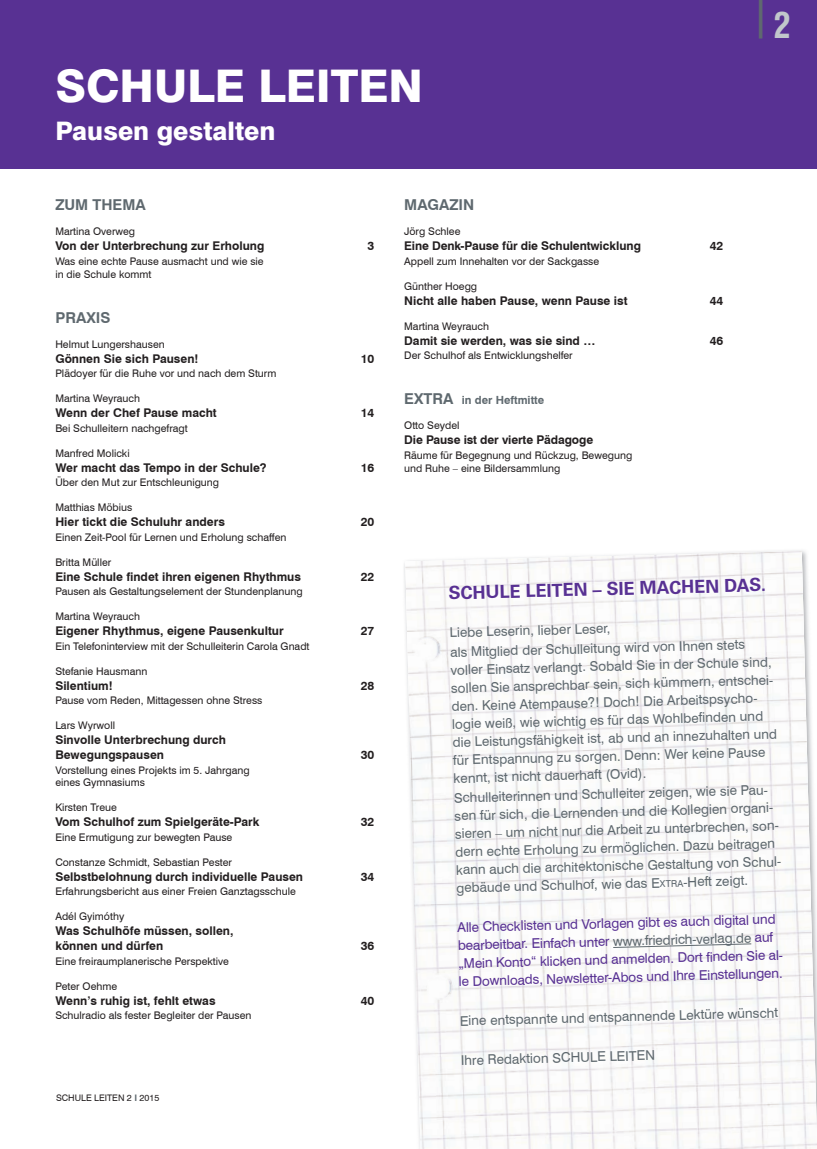
<style>
.page{position:relative;width:817px;height:1149px;background:#fff}
.page>*{position:absolute;margin:0;border:0;box-sizing:border-box;transform-origin:0 0}
.t1{font:800 45px "Swiss 721 BT";color:#fff}
.t2{font:700 condensed 44.85px "Swiss 721 BT";color:#5f696f;scale:.77 1}
.t3{font:800 25.5px "Swiss 721 BT";color:#fff}
.t4{font:700 18px "Univers LT Std";color:#583193}
.t5{font:700 15px "Swiss 721 BT";color:#5f696f}
.t6{font:13.5px/17.9px "Swiss 721 BT";color:#5f696f}
.t7{font:13.5px/17.4px "Swiss 721 BT";color:#583193}
.t8{font:700 12px/15px "Swiss 721 BT";color:#231f20}
.t9{font:700 11.25px "Swiss 721 BT";color:#5f696f}
.t10{font:10.5px/12.8px "Swiss 721 BT";color:#231f20}
.t11{font:9.45px "Swiss 721 BT";color:#5f696f}
.t12{font:9px "Swiss 721 BT";color:#231f20}
.s1{font-weight:700;color:#5f696f}
.s2{font-size:15px}
.s3{font-style:inherit}
.s4{color:#5f696f}
</style>
<div class="page">
<div style="left:0;top:0;width:816px;height:169px;background:#583193"></div>
<img style="left:405px;top:551px;width:411px;height:597px">
<img style="left:415px;top:637px;width:24px;height:24px">
<img style="left:427px;top:974px;width:24px;height:25px">
<svg style="left:612px;top:942px;width:140px;height:5px"></svg>
<h1 class="t1" style="left:55px;top:59px;width:369px">SCHULE LEITEN</h1>
<h3 class="t3" style="left:55px;top:115px;width:221px">Pausen gestalten</h3>
<h2 class="t2" style="left:751px;top:-15px;width:52px">|<sub>2</sub></h2>
<h3 class="t5" style="left:55px;top:196px;width:92px">ZUM THEMA</h3>
<p class="t10" style="left:55px;top:225px;width:81px">Martina Overweg</p>
<p class="t8" style="left:55px;top:238px;width:210px">Von der Unterbrechung zur Erholung</p>
<p class="t8" style="left:367px;top:238px;width:8px">3</p>
<p class="t10" style="left:55px;top:255px;width:210px">Was eine echte Pause ausmacht und wie sie in die Schule kommt</p>
<h3 class="t5" style="left:55px;top:308px;width:57px">PRAXIS</h3>
<p class="t10" style="left:55px;top:337px;width:111px">Helmut Lungershausen</p>
<p class="t8" style="left:55px;top:351px;width:145px">Gönnen Sie sich Pausen!</p>
<p class="t8" style="left:361px;top:351px;width:15px">10</p>
<p class="t10" style="left:55px;top:367px;width:222px">Plädoyer für die Ruhe vor und nach dem Sturm</p>
<p class="t10" style="left:55px;top:392px;width:86px">Martina Weyrauch</p>
<p class="t8" style="left:55px;top:405px;width:163px">Wenn der Chef Pause macht</p>
<p class="t8" style="left:361px;top:405px;width:15px">14</p>
<p class="t10" style="left:55px;top:421px;width:134px">Bei Schulleitern nachgefragt</p>
<p class="t10" style="left:55px;top:446px;width:76px">Manfred Molicki</p>
<p class="t8" style="left:55px;top:459px;width:213px">Wer macht das Tempo in der Schule?</p>
<p class="t8" style="left:361px;top:459px;width:15px">16</p>
<p class="t10" style="left:55px;top:476px;width:165px">Über den Mut zur Entschleunigung</p>
<p class="t10" style="left:55px;top:501px;width:78px">Matthias Möbius</p>
<p class="t8" style="left:55px;top:514px;width:171px">Hier tickt die Schuluhr anders</p>
<p class="t8" style="left:361px;top:514px;width:15px">20</p>
<p class="t10" style="left:55px;top:530px;width:232px">Einen Zeit-Pool für Lernen und Erholung schaffen</p>
<p class="t10" style="left:55px;top:555px;width:57px">Britta Müller</p>
<p class="t8" style="left:55px;top:568px;width:247px">Eine Schule findet ihren eigenen Rhythmus</p>
<p class="t8" style="left:361px;top:568px;width:15px">22</p>
<p class="t10" style="left:55px;top:584px;width:249px">Pausen als Gestaltungselement der Stundenplanung</p>
<p class="t10" style="left:55px;top:609px;width:86px">Martina Weyrauch</p>
<p class="t8" style="left:55px;top:623px;width:230px">Eigener Rhythmus, eigene Pausenkultur</p>
<p class="t8" style="left:361px;top:623px;width:15px">27</p>
<p class="t10" style="left:55px;top:639px;width:256px">Ein Telefoninterview mit der Schulleiterin Carola Gnadt</p>
<p class="t10" style="left:55px;top:664px;width:94px">Stefanie Hausmann</p>
<p class="t8" style="left:55px;top:677px;width:59px">Silentium!</p>
<p class="t8" style="left:361px;top:677px;width:15px">28</p>
<p class="t10" style="left:55px;top:693px;width:208px">Pause vom Reden, Mittagessen ohne Stress</p>
<p class="t10" style="left:55px;top:718px;width:61px">Lars Wyrwoll</p>
<p class="t8" style="left:55px;top:732px;width:172px">Sinvolle Unterbrechung durch<br>Bewegungspausen</p>
<p class="t8" style="left:361px;top:747px;width:15px">30</p>
<p class="t10" style="left:55px;top:763px;width:196px">Vorstellung eines Projekts im 5. Jahrgang eines Gymnasiums</p>
<p class="t10" style="left:55px;top:800px;width:63px">Kirsten Treue</p>
<p class="t8" style="left:55px;top:814px;width:206px">Vom Schulhof zum Spielgeräte-Park</p>
<p class="t8" style="left:361px;top:814px;width:15px">32</p>
<p class="t10" style="left:55px;top:830px;width:178px">Eine Ermutigung zur bewegten Pause</p>
<p class="t10" style="left:55px;top:855px;width:178px">Constanze Schmidt, Sebastian Pester</p>
<p class="t8" style="left:55px;top:868px;width:249px">Selbstbelohnung durch individuelle Pausen</p>
<p class="t8" style="left:361px;top:868px;width:15px">34</p>
<p class="t10" style="left:55px;top:884px;width:242px">Erfahrungsbericht aus einer Freien Ganztagsschule</p>
<p class="t10" style="left:55px;top:909px;width:70px">Adél Gyimóthy</p>
<p class="t8" style="left:55px;top:923px;width:180px">Was Schulhöfe müssen, sollen, können und dürfen</p>
<p class="t8" style="left:361px;top:938px;width:15px">36</p>
<p class="t10" style="left:55px;top:954px;width:175px">Eine freiraumplanerische Perspektive</p>
<p class="t10" style="left:55px;top:979px;width:63px">Peter Oehme</p>
<p class="t8" style="left:55px;top:992px;width:162px">Wenn’s ruhig ist, fehlt etwas</p>
<p class="t8" style="left:361px;top:992px;width:15px">40</p>
<p class="t10" style="left:55px;top:1008px;width:198px">Schulradio als fester Begleiter der Pausen</p>
<p class="t12" style="left:56px;top:1092px;width:105px">SCHULE LEITEN 2 <span class="s1">I</span> 2015</p>
<h3 class="t5" style="left:404px;top:196px;width:72px">MAGAZIN</h3>
<p class="t10" style="left:404px;top:225px;width:58px">Jörg Schlee</p>
<p class="t8" style="left:404px;top:238px;width:238px">Eine Denk-Pause für die Schulentwicklung</p>
<p class="t8" style="left:709px;top:238px;width:15px">42</p>
<p class="t10" style="left:404px;top:255px;width:196px">Appell zum Innehalten vor der Sackgasse</p>
<p class="t10" style="left:404px;top:280px;width:74px">Günther Hoegg</p>
<p class="t8" style="left:404px;top:293px;width:225px">Nicht alle haben Pause, wenn Pause ist</p>
<p class="t8" style="left:709px;top:293px;width:15px">44</p>
<p class="t10" style="left:404px;top:320px;width:86px">Martina Weyrauch</p>
<p class="t8" style="left:404px;top:333px;width:193px">Damit sie werden, was sie sind …</p>
<p class="t8" style="left:709px;top:333px;width:15px">46</p>
<p class="t10" style="left:404px;top:349px;width:170px">Der Schulhof als Entwicklungshelfer</p>
<p class="t9" style="left:404px;top:393px;width:141px"><span class="s2">EXTRA</span> in der Heftmitte</p>
<p class="t10" style="left:404px;top:419px;width:57px">Otto Seydel</p>
<p class="t8" style="left:404px;top:432px;width:190px">Die Pause ist der vierte Pädagoge</p>
<p class="t10" style="left:404px;top:448px;width:229px">Räume für Begegnung und Rückzug, Bewegung und Ruhe – eine Bildersammlung</p>
<h3 class="t4" style="left:448px;top:581px;width:319px;rotate:-1deg">SCHULE LEITEN – SIE MACHEN DAS.</h3>
<p class="t6" style="left:449px;top:622px;width:296px;line-height:20.2px;rotate:-2deg">Liebe Leserin, lieber Leser,<br>als Mitglied der Schulleitung wird von Ihnen stets</p>
<p class="t6" style="left:449px;top:662px;width:327px;rotate:-2deg">voller Einsatz verlangt. Sobald Sie in der Schule sind, sollen Sie ansprechbar sein, sich kümmern, entschei&shy;den. Keine Atempause?! Doch! Die Arbeitspsycho&shy;logie weiß, wie wichtig es für das Wohlbefi nden und die Leistungsfähigkeit ist, ab und an innezuhalten und für Entspannung zu sorgen. Denn: Wer keine Pause kennt, ist nicht dauerhaft (Ovid).</p>
<p class="t6" style="left:453px;top:790px;width:329px;rotate:-2deg">Schulleiterinnen und Schulleiter zeigen, wie sie Pau&shy;sen für sich, die Lernenden und die Kollegien organi&shy;sieren – um nicht nur die Arbeit zu unterbrechen, son&shy;dern echte Erholung zu ermöglichen. Dazu beitragen kann auch die architektonische Gestaltung von Schul&shy;gebäude und Schulhof, wie das <span class="s3">E</span></p>
<p class="t11" style="left:659px;top:878px;width:25px;rotate:-1deg">XTRA</p>
<p class="t6" style="left:682px;top:873px;width:66px;rotate:-2deg"><span class="s3">-</span>Heft zeigt.</p>
<p class="t7" style="left:457px;top:919px;width:320px;rotate:-2deg">Alle Checklisten und Vorlagen gibt es auch digital und bearbeitbar. Einfach unter <span class="s4">www.friedrich-verlag.de</span> auf</p>
<p class="t7" style="left:458px;top:955px;width:329px;line-height:18px;rotate:-2deg">„Mein Konto“ klicken und anmelden. Dort fi nden Sie al&shy;le Downloads, Newsletter-Abos und Ihre Einstellungen.</p>
<p class="t6" style="left:459px;top:1012px;width:320px;rotate:-2deg">Eine entspannte und entspannende Lektüre wünscht</p>
<p class="t6" style="left:460px;top:1051px;width:196px;rotate:-2deg">Ihre Redaktion SCHULE LEITEN</p>
</div>
